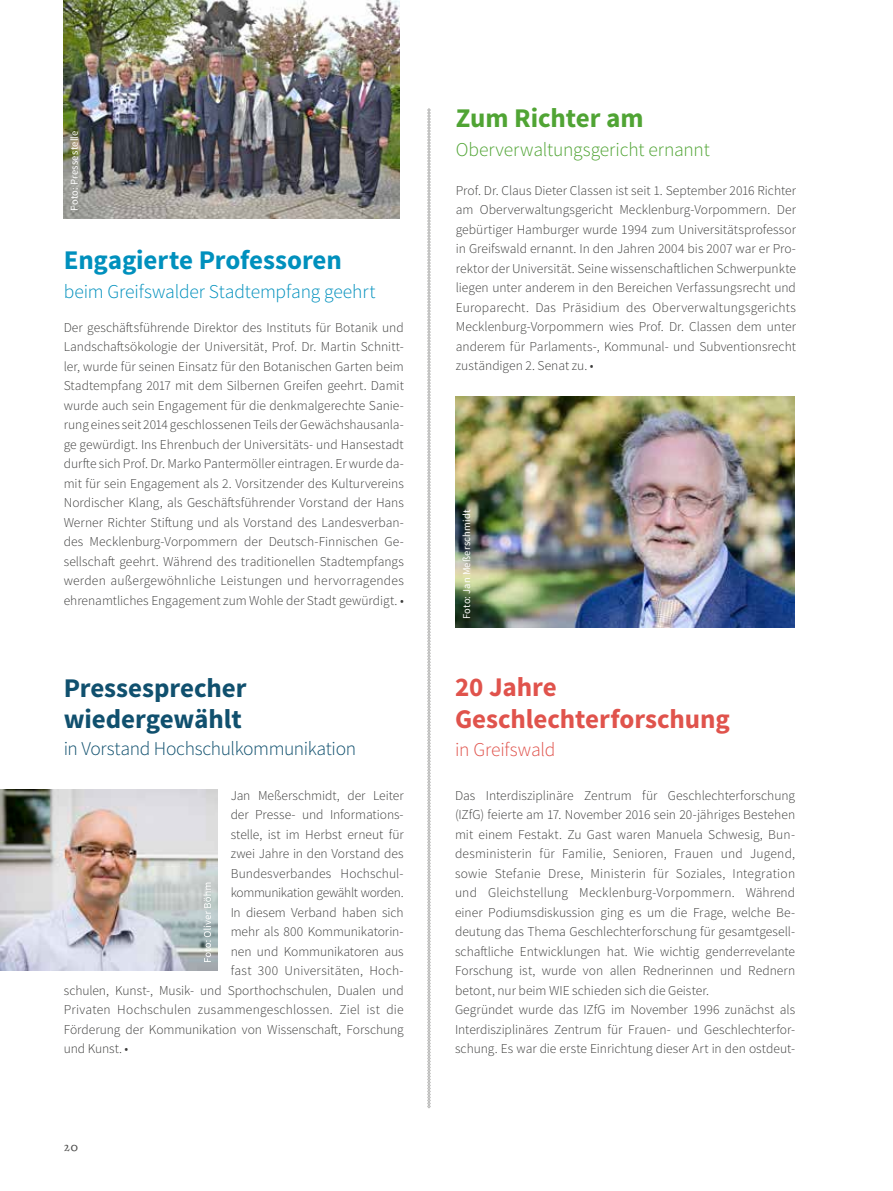
<style>
.page{position:relative;width:893px;height:1191px;background:#fff}
.page>*{position:absolute;margin:0;border:0;box-sizing:border-box;transform-origin:0 0}
.t1{font:700 27px/31.5px "Source Sans Pro";letter-spacing:-.005em;color:#e0534c}
.t2{font:700 27px/31.5px "Source Sans Pro";letter-spacing:-.005em;color:#10506e}
.t3{font:700 27px "Source Sans Pro";letter-spacing:-.005em;color:#0090bd}
.t4{font:700 27px "Source Sans Pro";letter-spacing:-.005em;color:#50a434}
.t5{font:300 19.5px "Source Sans Pro";letter-spacing:-.01em;color:#0090bd}
.t6{font:300 19.5px "Source Sans Pro";letter-spacing:-.02em;color:#10506e}
.t7{font:300 19.5px "Source Sans Pro";letter-spacing:-.01em;color:#50a434}
.t8{font:300 19.5px "Source Sans Pro";letter-spacing:-.01em;color:#e0534c}
.t9{font:300 13.5px/19.5px "Source Sans Pro";color:#3d3d3c;text-align:justify}
.t10{font:300 13.5px "Source Sans Pro";letter-spacing:-.025em;color:#3d3d3c}
.t11{font:300 13.5px "Source Sans Pro";letter-spacing:.02em;color:#3d3d3c}
.t12{font:13.5px "Day Roman";color:#4b4b4a}
.t13{font:10.5px "Source Sans Pro";letter-spacing:.015em;color:#fff}
</style>
<div class="page">
<img style="left:64px;top:0;width:336px;height:218px">
<img style="left:456px;top:396px;width:338px;height:231px">
<img style="left:0;top:789px;width:218px;height:182px">
<svg style="left:427px;top:108px;width:4px;height:1000px"></svg>
<svg style="left:203px;top:882px;width:8px;height:80px"></svg>
<p class="t13" style="left:68px;top:210px;width:81px;rotate:-90deg">Foto: Pressestelle</p>
<h1 class="t3" style="left:64px;top:243px;width:280px">Engagierte Professoren</h1>
<h2 class="t5" style="left:64px;top:279px;width:313px">beim Greifswalder Stadtempfang geehrt</h2>
<p class="t9" style="left:64px;top:317px;width:342px">Der geschäftsführende Direktor des Instituts für Botanik und Landschaftsökologie der Universität, Prof. Dr. Martin Schnitt&shy;ler, wurde für seinen Einsatz für den Botanischen Garten beim Stadtempfang 2017 mit dem Silbernen Greifen geehrt. Damit wurde auch sein Engagement für die denkmalgerechte Sanie&shy;rung eines seit 2014 geschlossenen Teils der Gewächshausanla&shy;ge gewürdigt. Ins Ehrenbuch der Universitäts- und Hansestadt durfte sich Prof. Dr. Marko Pantermöller eintragen. Er wurde da&shy;mit für sein Engagement als 2. Vorsitzender des Kulturvereins Nordischer Klang, als Geschäftsführender Vorstand der Hans Werner Richter Stiftung und als Vorstand des Landesverban&shy;des Mecklenburg-Vorpommern der Deutsch-Finnischen Ge&shy;sellschaft geehrt. Während des traditionellen Stadtempfangs werden außergewöhnliche Leistungen und hervorragendes ehrenamtliches Engagement zum Wohle der Stadt gewürdigt. •</p>
<h1 class="t2" style="left:64px;top:673px;width:184px">Pressesprecher wiedergewählt</h1>
<h2 class="t6" style="left:64px;top:737px;width:294px">in Vorstand Hochschulkommunikation</h2>
<p class="t9" style="left:231px;top:785px;width:174px">Jan Meßerschmidt, der Leiter</p>
<p class="t9" style="left:231px;top:805px;width:174px">der Presse- und Informations-</p>
<p class="t9" style="left:231px;top:824px;width:174px">stelle, ist im Herbst erneut für</p>
<p class="t9" style="left:231px;top:844px;width:174px">zwei Jahre in den Vorstand des</p>
<p class="t9" style="left:231px;top:863px;width:174px">Bundesverbandes Hochschul-</p>
<p class="t10" style="left:231px;top:884px;width:174px">kommunikation gewählt worden.</p>
<p class="t9" style="left:231px;top:902px;width:174px">In diesem Verband haben sich</p>
<p class="t9" style="left:231px;top:922px;width:174px">mehr als 800 Kommunikatorin-</p>
<p class="t9" style="left:231px;top:941px;width:174px">nen und Kommunikatoren aus</p>
<p class="t11" style="left:231px;top:962px;width:174px">fast 300 Universitäten, Hoch-</p>
<p class="t9" style="left:64px;top:980px;width:341px">schulen, Kunst-, Musik- und Sporthochschulen, Dualen und</p>
<p class="t9" style="left:64px;top:1000px;width:341px">Privaten Hochschulen zusammengeschlossen. Ziel ist die</p>
<p class="t9" style="left:64px;top:1019px;width:341px">Förderung der Kommunikation von Wissenschaft, Forschung</p>
<p class="t9" style="left:64px;top:1039px;width:66px">und Kunst. •</p>
<p class="t12" style="left:64px;top:1137px;width:16px">20</p>
<h1 class="t4" style="left:456px;top:101px;width:189px">Zum Richter am</h1>
<h2 class="t7" style="left:456px;top:137px;width:255px">Oberverwaltungsgericht ernannt</h2>
<p class="t9" style="left:456px;top:181px;width:342px">Prof. Dr. Claus Dieter Classen ist seit 1. September 2016 Richter am Oberverwaltungsgericht Mecklenburg-Vorpommern. Der gebürtiger Hamburger wurde 1994 zum Universitätsprofessor in Greifswald ernannt. In den Jahren 2004 bis 2007 war er Pro&shy;rektor der Universität. Seine wissenschaftlichen Schwerpunkte liegen unter anderem in den Bereichen Verfassungsrecht und Europarecht. Das Präsidium des Oberverwaltungsgerichts Mecklenburg-Vorpommern wies Prof. Dr. Classen dem unter anderem für Parlaments-, Kommunal- und Subventionsrecht zuständigen 2. Senat zu. •</p>
<p class="t13" style="left:460px;top:619px;width:111px;rotate:-90deg">Foto: Jan Meßerschmidt</p>
<h1 class="t1" style="left:455px;top:672px;width:276px">20 Jahre<br>Geschlechterforschung</h1>
<h2 class="t8" style="left:455px;top:737px;width:102px">in Greifswald</h2>
<p class="t9" style="left:455px;top:785px;width:342px;text-align:left">Das Interdisziplinäre Zentrum für Geschlechterforschung (IZfG) feierte am 17. November 2016 sein 20-jähriges Bestehen mit einem Festakt. Zu Gast waren Manuela Schwesig, Bun&shy;desministerin für Familie, Senioren, Frauen und Jugend, sowie Stefanie Drese, Ministerin für Soziales, Integration und Gleichstellung Mecklenburg-Vorpommern. Während einer Podiumsdiskussion ging es um die Frage, welche Be&shy;deutung das Thema Geschlechterforschung für gesamtgesell&shy;schaftliche Entwicklungen hat. Wie wichtig genderrevelante Forschung ist, wurde von allen Rednerinnen und Rednern betont, nur beim WIE schieden sich die Geister.<br>Gegründet wurde das IZfG im November 1996 zunächst als Interdisziplinäres Zentrum für Frauen- und Geschlechterfor&shy;schung. Es war die erste Einrichtung dieser Art in den ostdeut-</p>
</div>
